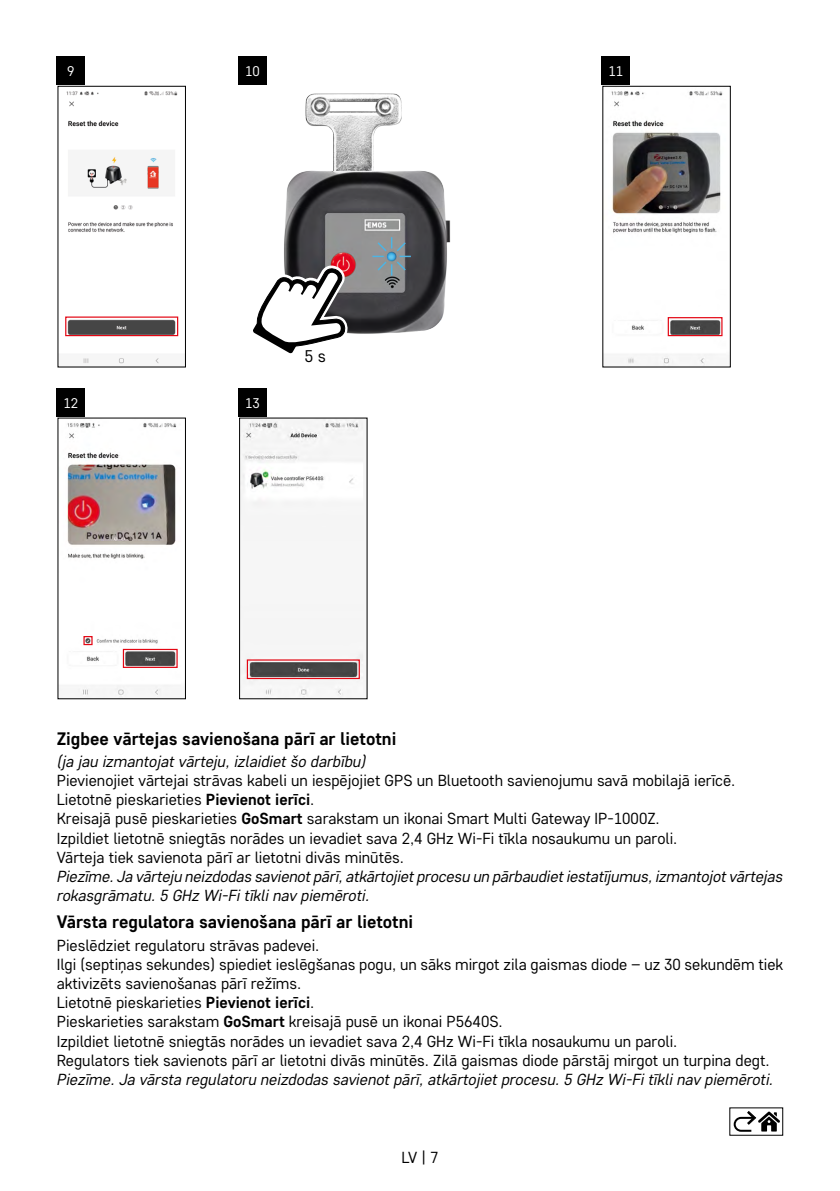
<style>
.page{position:relative;width:840px;height:1191px;background:#fff}
.page>*{position:absolute;margin:0;border:0;box-sizing:border-box;transform-origin:0 0}
.t1{font:700 18px "Core Sans D55";color:#000}
.t2{font:17px "Core Sans D35";color:#000}
.t3{font:16px/19.2px "Core Sans D35";color:#000}
.t4{font:italic 16px/19.2px "Core Sans D35";color:#000}
.t5{font:14px "Core Sans D35";color:#fff}
.s1{font-family:"Core Sans D55";font-weight:700}
</style>
<div class="page">
<div style="left:57px;top:57px;width:28px;height:28px;background:#000"></div>
<div style="left:238px;top:57px;width:28px;height:28px;background:#000"></div>
<div style="left:601px;top:57px;width:28px;height:28px;background:#000"></div>
<img style="left:65px;top:91px;width:114px;height:273px">
<div style="left:65px;top:316px;width:113px;height:20px;border:1px solid #e30613"></div>
<img style="left:284px;top:93px;width:167px;height:241px">
<svg style="left:253px;top:263px;width:95px;height:90px"></svg>
<svg style="left:372px;top:237px;width:38px;height:39px"></svg>
<img style="left:611px;top:91px;width:112px;height:274px">
<div style="left:667px;top:317px;width:55px;height:19px;border:1px solid #e30613"></div>
<div style="left:57px;top:388px;width:28px;height:29px;background:#000"></div>
<div style="left:238px;top:388px;width:28px;height:29px;background:#000"></div>
<img style="left:67px;top:422px;width:111px;height:275px">
<div style="left:123px;top:649px;width:54px;height:19px;border:1px solid #e30613"></div>
<div style="left:83px;top:636px;width:9px;height:9px;border:1px solid #e30613"></div>
<img style="left:241px;top:420px;width:123px;height:277px">
<div style="left:239px;top:418px;width:128px;height:281px;border:1px solid #000"></div>
<div style="left:247px;top:659px;width:112px;height:20px;border:1px solid #e30613"></div>
<svg style="left:733px;top:1111px;width:46px;height:21px"></svg>
<p class="t5" style="left:67px;top:62px;width:9px">9</p>
<p class="t5" style="left:245px;top:62px;width:16px">10</p>
<p class="t5" style="left:608px;top:62px;width:16px">11</p>
<p class="t5" style="left:64px;top:394px;width:16px">12</p>
<p class="t5" style="left:245px;top:394px;width:16px">13</p>
<p class="t2" style="left:304px;top:345px;width:23px">5 s</p>
<p class="t1" style="left:57px;top:726px;width:341px">Zigbee vārtejas savienošana pārī ar lietotni</p>
<p class="t4" style="left:57px;top:751px;width:311px">(ja jau izmantojat vārteju, izlaidiet šo darbību)</p>
<p class="t3" style="left:57px;top:770px;width:679px">Pievienojiet vārtejai strāvas kabeli un iespējojiet GPS un Bluetooth savienojumu savā mobilajā ierīcē.<br>Lietotnē pieskarieties <span class="s1">Pievienot ierīci</span>.<br>Kreisajā pusē pieskarieties <span class="s1">GoSmart</span> sarakstam un ikonai Smart Multi Gateway IP-1000Z.<br>Izpildiet lietotnē sniegtās norādes un ievadiet sava 2,4 GHz Wi-Fi tīkla nosaukumu un paroli.<br>Vārteja tiek savienota pārī ar lietotni divās minūtēs.</p>
<p class="t4" style="left:57px;top:866px;width:727px">Piezīme. Ja vārteju neizdodas savienot pārī, atkārtojiet procesu un pārbaudiet iestatījumus, izmantojot vārtejas rokasgrāmatu. 5 GHz Wi-Fi tīkli nav piemēroti.</p>
<p class="t1" style="left:57px;top:910px;width:358px">Vārsta regulatora savienošana pārī ar lietotni</p>
<p class="t3" style="left:57px;top:934px;width:727px">Pieslēdziet regulatoru strāvas padevei.<br>Ilgi (septiņas sekundes) spiediet ieslēgšanas pogu, un sāks mirgot zila gaismas diode ‒ uz 30 sekundēm tiek aktivizēts savienošanas pārī režīms.<br>Lietotnē pieskarieties <span class="s1">Pievienot ierīci</span>.<br>Pieskarieties sarakstam <span class="s1">GoSmart</span> kreisajā pusē un ikonai P5640S.<br>Izpildiet lietotnē sniegtās norādes un ievadiet sava 2,4 GHz Wi-Fi tīkla nosaukumu un paroli.<br>Regulators tiek savienots pārī ar lietotni divās minūtēs. Zilā gaismas diode pārstāj mirgot un turpina degt.</p>
<p class="t4" style="left:57px;top:1069px;width:717px">Piezīme. Ja vārsta regulatoru neizdodas savienot pārī, atkārtojiet procesu. 5 GHz Wi-Fi tīkli nav piemēroti.</p>
<p class="t3" style="left:401px;top:1147px;width:39px">LV | 7</p>
</div>
